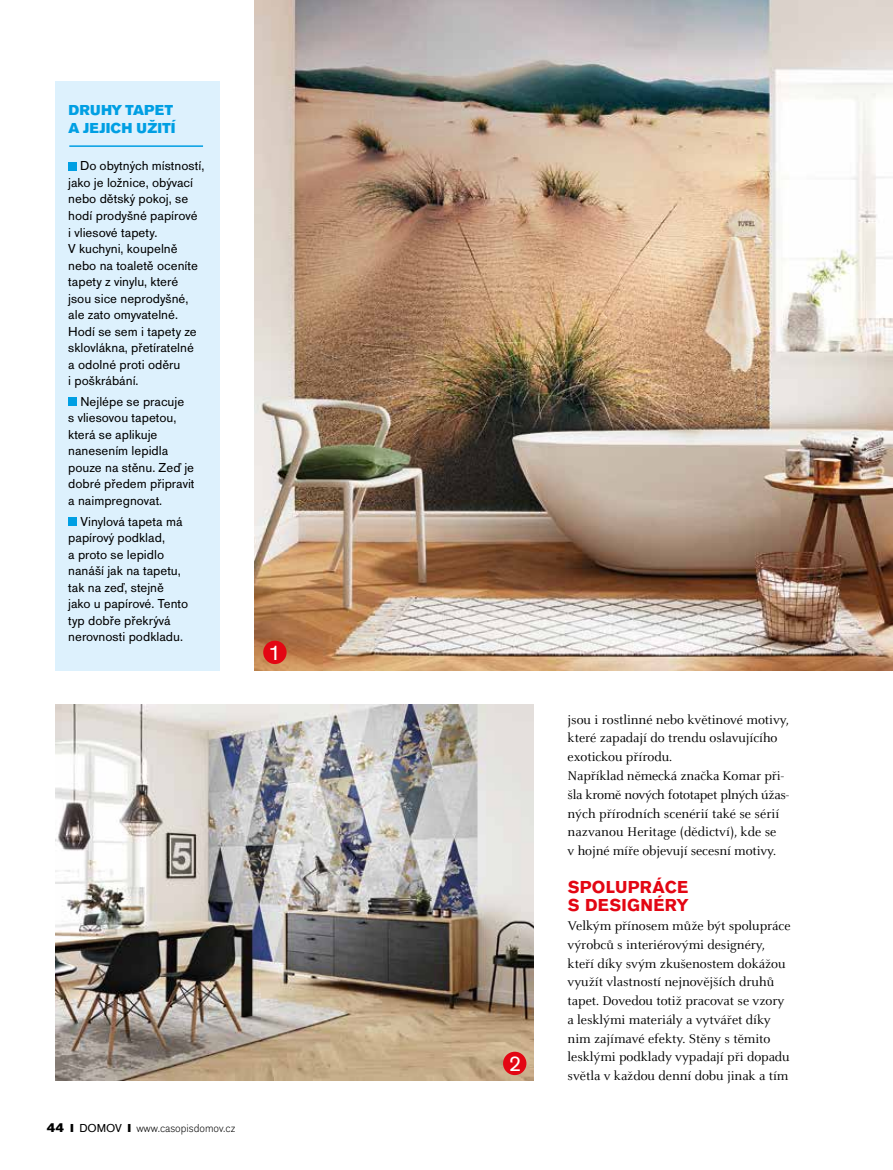
<style>
.page{position:relative;width:893px;height:1170px;background:#fff}
.page>*{position:absolute;margin:0;border:0;box-sizing:border-box;transform-origin:0 0}
.t1{font:22.5px "Accius TOT";color:#fff}
.t2{font:700 18px/18.8px "Accius TOT";letter-spacing:.015em;color:#e30613}
.t3{font:900 15px/18px "Accius TOT";letter-spacing:.015em;color:#009fe3}
.t4{font:13.95px/18.8px "Celeste Num CE";letter-spacing:-.005em;color:#000}
.t5{font:13.5px/16.5px "Accius TOT";color:#000}
.t6{font:12px "Accius TCE Ligh";color:#000}
.s1{font-family:"Accius TOT";font-weight:900;font-size:13.5px}
.s2{font-family:"Accius TCE Ultr"}
.s3{font-family:"Accius TCE"}
</style>
<div class="page">
<img style="left:55px;top:704px;width:479px;height:376px">
<img style="left:254px;top:0;width:639px;height:670px">
<div style="left:55px;top:81px;width:165px;height:589px;background:#ddf1fd"></div>
<hr style="left:69px;top:145px;width:134px;height:2px;background:#009fe3">
<div style="left:68px;top:162px;width:9px;height:8px;background:#009fe3"></div>
<div style="left:68px;top:397px;width:9px;height:9px;background:#009fe3"></div>
<div style="left:68px;top:517px;width:9px;height:8px;background:#009fe3"></div>
<div style="left:503px;top:1051px;width:23px;height:23px;background:#e30613;border-radius:50%"></div>
<div style="left:263px;top:640px;width:24px;height:24px;background:#e30613;border-radius:50%"></div>
<p class="t3" style="left:68px;top:101px;width:109px">DRUHY TAPET<br>A JEJICH UŽITÍ</p>
<p class="t5" style="left:68px;top:158px;width:138px;text-indent:12px">Do obytných místností, jako je ložnice, obývací nebo dětský pokoj, se hodí prodyšné papírové<br>i vliesové tapety.<br>V kuchyni, koupelně nebo na toaletě oceníte tapety z vinylu, které jsou sice neprodyšné, ale zato omyvatelné.<br>Hodí se sem i tapety ze sklovlákna, přetíratelné<br>a odolné proti oděru<br>i poškrábání.</p>
<p class="t5" style="left:68px;top:393px;width:128px;text-indent:12px">Nejlépe se pracuje<br>s vliesovou tapetou, která se aplikuje nanesením lepidla pouze na stěnu. Zeď je dobré předem připravit a naimpregnovat.</p>
<p class="t5" style="left:68px;top:513px;width:121px;text-indent:12px">Vinylová tapeta má papírový podklad,<br>a proto se lepidlo nanáší jak na tapetu, tak na zeď, stejně jako u papírové. Tento typ dobře překrývá nerovnosti podkladu.</p>
<h1 class="t1" style="left:268px;top:639px;width:14px">1</h1>
<p class="t6" style="left:47px;top:1121px;width:190px"><span class="s1">44</span> <span class="s2">I</span> <span class="s3">DOMOV</span> <span class="s2">I</span> www.casopisdomov.cz</p>
<h1 class="t1" style="left:509px;top:1050px;width:14px">2</h1>
<p class="t4" style="left:568px;top:710px;width:223px">jsou i rostlinné nebo květinové motivy, které zapadají do trendu oslavujícího exotickou přírodu.<br>Například německá značka Komar při&shy;šla kromě nových fototapet plných úžas&shy;ných přírodních scenérií také se sérií nazvanou Heritage (dědictví), kde se<br>v hojné míře objevují secesní motivy.</p>
<p class="t2" style="left:568px;top:877px;width:122px">SPOLUPRÁCE<br>S DESIGNÉRY</p>
<p class="t4" style="left:568px;top:916px;width:224px">Velkým přínosem může být spolupráce výrobců s interiérovými designéry, kteří díky svým zkušenostem dokážou využít vlastností nejnovějších druhů tapet. Dovedou totiž pracovat se vzory a lesklými materiály a vytvářet díky nim zajímavé efekty. Stěny s těmito lesklými podklady vypadají při dopadu světla v každou denní dobu jinak a tím</p>
</div>
